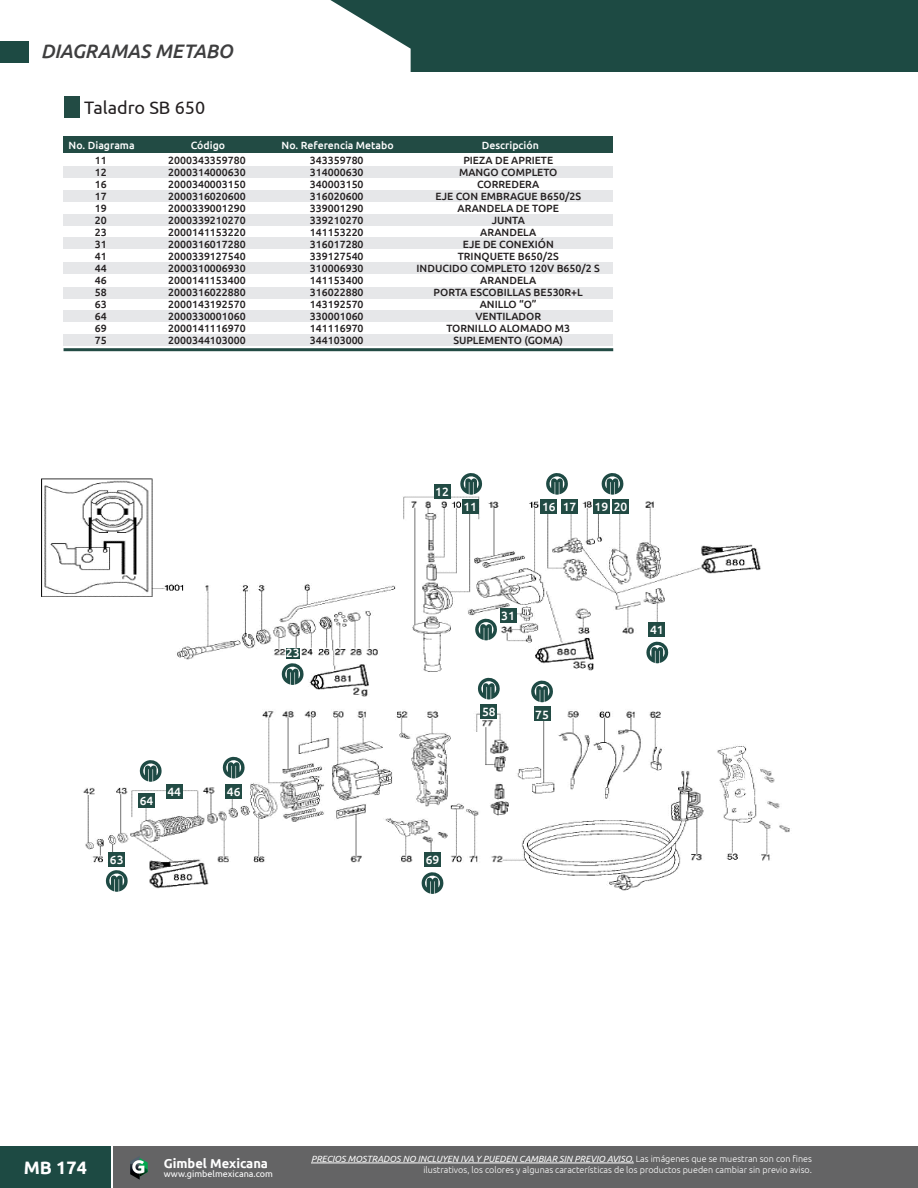
<style>
.page{position:relative;width:918px;height:1188px;background:#fff}
.page>*{position:absolute;margin:0;border:0;box-sizing:border-box;transform-origin:0 0}
.t1{font:italic 500 19.5px "Ubuntu";color:#3e3e3f}
.TÍTULOS_DE_PRODUCTOS{font:18px "Ubuntu";color:#231f20}
.t2{font:700 18px "Ubuntu";color:#fff}
.t3{font:700 12.9px "Ubuntu";color:#fff}
.COTAS{font:500 12px "Ubuntu";color:#fff}
.CODIGO{font:500 10.5px "Ubuntu";color:#231f20}
.ENCABEZADO_DE_TABLA{font:500 10.5px "Ubuntu";color:#fff}
.t4{font:300 9px/10.8px "Ubuntu";color:#fff;text-align:right}
.t5{font:9px "Ubuntu";color:#fff}
.s1{font-weight:400;font-style:italic}
</style>
<div class="page">
<div style="left:0;top:1146px;width:111px;height:42px;background:#1d4a43"></div>
<div style="left:113px;top:1146px;width:804px;height:42px;background:#646465"></div>
<svg style="left:130px;top:1156px;width:18px;height:24px"></svg>
<hr style="left:311px;top:1163px;width:323px;height:1px;background:#fff">
<div style="left:0;top:0;width:917px;height:72px;background:#1d4a43"></div>
<svg style="left:0;top:0;width:411px;height:72px;background:#eff2f1"></svg>
<div style="left:0;top:41px;width:28px;height:21px;background:#1d4a43"></div>
<img style="left:41px;top:478px;width:749px;height:413px">
<div style="left:462px;top:499px;width:16px;height:14px;background:#224b44"></div>
<div style="left:541px;top:499px;width:16px;height:14px;background:#224b44"></div>
<div style="left:561px;top:499px;width:17px;height:14px;background:#224b44"></div>
<div style="left:593px;top:499px;width:17px;height:14px;background:#224b44"></div>
<div style="left:613px;top:499px;width:16px;height:14px;background:#224b44"></div>
<div style="left:500px;top:608px;width:16px;height:15px;background:#224b44"></div>
<div style="left:649px;top:623px;width:16px;height:14px;background:#224b44"></div>
<div style="left:166px;top:784px;width:16px;height:15px;background:#224b44"></div>
<div style="left:226px;top:784px;width:16px;height:15px;background:#224b44"></div>
<div style="left:481px;top:705px;width:16px;height:14px;background:#224b44"></div>
<div style="left:109px;top:852px;width:16px;height:14px;background:#224b44"></div>
<div style="left:139px;top:794px;width:16px;height:14px;background:#224b44"></div>
<div style="left:424px;top:852px;width:17px;height:14px;background:#224b44"></div>
<div style="left:534px;top:707px;width:16px;height:14px;background:#224b44"></div>
<div style="left:286px;top:648px;width:13px;height:10px;background:#224b44"></div>
<div style="left:434px;top:484px;width:16px;height:14px;background:#224b44"></div>
<div style="left:64px;top:96px;width:16px;height:21px;background:#224b44"></div>
<div style="left:64px;top:136px;width:549px;height:17px;background:#224b44"></div>
<hr style="left:64px;top:348px;width:549px;height:3px;background:#224b44">
<div style="left:64px;top:166px;width:549px;height:12px;background:#e6e7e9"></div>
<div style="left:64px;top:214px;width:549px;height:12px;background:#e6e7e9"></div>
<div style="left:64px;top:287px;width:549px;height:12px;background:#e6e7e9"></div>
<div style="left:64px;top:262px;width:549px;height:12px;background:#e6e7e9"></div>
<div style="left:64px;top:190px;width:549px;height:12px;background:#e6e7e9"></div>
<div style="left:64px;top:237px;width:549px;height:12px;background:#e6e7e9"></div>
<div style="left:64px;top:334px;width:549px;height:12px;background:#e6e7e9"></div>
<div style="left:64px;top:310px;width:549px;height:12px;background:#e6e7e9"></div>
<svg style="left:459px;top:473px;width:24px;height:22px"></svg>
<svg style="left:545px;top:473px;width:24px;height:22px"></svg>
<svg style="left:600px;top:473px;width:25px;height:22px"></svg>
<svg style="left:645px;top:641px;width:24px;height:22px"></svg>
<svg style="left:474px;top:618px;width:24px;height:22px"></svg>
<svg style="left:477px;top:677px;width:24px;height:23px"></svg>
<svg style="left:530px;top:680px;width:24px;height:22px"></svg>
<svg style="left:280px;top:662px;width:25px;height:23px"></svg>
<svg style="left:138px;top:759px;width:25px;height:23px"></svg>
<svg style="left:104px;top:869px;width:25px;height:23px"></svg>
<svg style="left:221px;top:756px;width:25px;height:23px"></svg>
<svg style="left:420px;top:871px;width:25px;height:23px"></svg>
<h1 class="t1" style="left:41px;top:39px;width:193px">DIAGRAMAS METABO</h1>
<p class="TÍTULOS_DE_PRODUCTOS" style="left:84px;top:96px;width:123px">Taladro SB 650</p>
<p class="ENCABEZADO_DE_TABLA" style="left:69px;top:139px;width:68px">No. Diagrama</p>
<p class="ENCABEZADO_DE_TABLA" style="left:191px;top:139px;width:36px">Código</p>
<p class="ENCABEZADO_DE_TABLA" style="left:282px;top:139px;width:114px">No. Referencia Metabo</p>
<p class="ENCABEZADO_DE_TABLA" style="left:482px;top:139px;width:59px">Descripción</p>
<p class="CODIGO" style="left:95px;top:153px;width:13px">11</p>
<p class="CODIGO" style="left:95px;top:165px;width:13px">12</p>
<p class="CODIGO" style="left:95px;top:177px;width:13px">16</p>
<p class="CODIGO" style="left:95px;top:189px;width:13px">17</p>
<p class="CODIGO" style="left:95px;top:201px;width:13px">19</p>
<p class="CODIGO" style="left:95px;top:213px;width:13px">20</p>
<p class="CODIGO" style="left:95px;top:225px;width:13px">23</p>
<p class="CODIGO" style="left:95px;top:237px;width:13px">31</p>
<p class="CODIGO" style="left:95px;top:249px;width:13px">41</p>
<p class="CODIGO" style="left:95px;top:261px;width:13px">44</p>
<p class="CODIGO" style="left:95px;top:273px;width:13px">46</p>
<p class="CODIGO" style="left:95px;top:285px;width:13px">58</p>
<p class="CODIGO" style="left:95px;top:297px;width:13px">63</p>
<p class="CODIGO" style="left:95px;top:309px;width:13px">64</p>
<p class="CODIGO" style="left:95px;top:321px;width:13px">69</p>
<p class="CODIGO" style="left:95px;top:333px;width:13px">75</p>
<p class="CODIGO" style="left:168px;top:153px;width:79px">2000343359780</p>
<p class="CODIGO" style="left:168px;top:165px;width:79px">2000314000630</p>
<p class="CODIGO" style="left:168px;top:177px;width:79px">2000340003150</p>
<p class="CODIGO" style="left:168px;top:189px;width:79px">2000316020600</p>
<p class="CODIGO" style="left:168px;top:201px;width:79px">2000339001290</p>
<p class="CODIGO" style="left:168px;top:213px;width:79px">2000339210270</p>
<p class="CODIGO" style="left:168px;top:225px;width:79px">2000141153220</p>
<p class="CODIGO" style="left:168px;top:237px;width:79px">2000316017280</p>
<p class="CODIGO" style="left:168px;top:249px;width:79px">2000339127540</p>
<p class="CODIGO" style="left:168px;top:261px;width:79px">2000310006930</p>
<p class="CODIGO" style="left:168px;top:273px;width:79px">2000141153400</p>
<p class="CODIGO" style="left:168px;top:285px;width:79px">2000316022880</p>
<p class="CODIGO" style="left:168px;top:297px;width:79px">2000143192570</p>
<p class="CODIGO" style="left:168px;top:309px;width:79px">2000330001060</p>
<p class="CODIGO" style="left:168px;top:321px;width:79px">2000141116970</p>
<p class="CODIGO" style="left:168px;top:333px;width:79px">2000344103000</p>
<p class="CODIGO" style="left:310px;top:153px;width:55px">343359780</p>
<p class="CODIGO" style="left:310px;top:165px;width:55px">314000630</p>
<p class="CODIGO" style="left:310px;top:177px;width:55px">340003150</p>
<p class="CODIGO" style="left:310px;top:189px;width:55px">316020600</p>
<p class="CODIGO" style="left:310px;top:201px;width:55px">339001290</p>
<p class="CODIGO" style="left:310px;top:213px;width:55px">339210270</p>
<p class="CODIGO" style="left:310px;top:225px;width:55px">141153220</p>
<p class="CODIGO" style="left:310px;top:237px;width:55px">316017280</p>
<p class="CODIGO" style="left:310px;top:249px;width:55px">339127540</p>
<p class="CODIGO" style="left:310px;top:261px;width:55px">310006930</p>
<p class="CODIGO" style="left:310px;top:273px;width:55px">141153400</p>
<p class="CODIGO" style="left:310px;top:285px;width:55px">316022880</p>
<p class="CODIGO" style="left:310px;top:297px;width:55px">143192570</p>
<p class="CODIGO" style="left:310px;top:309px;width:55px">330001060</p>
<p class="CODIGO" style="left:310px;top:321px;width:55px">141116970</p>
<p class="CODIGO" style="left:310px;top:333px;width:55px">344103000</p>
<p class="CODIGO" style="left:463px;top:153px;width:91px">PIEZA DE APRIETE</p>
<p class="CODIGO" style="left:459px;top:165px;width:100px">MANGO COMPLETO</p>
<p class="CODIGO" style="left:477px;top:177px;width:64px">CORREDERA</p>
<p class="CODIGO" style="left:436px;top:189px;width:147px">EJE CON EMBRAGUE B650/2S</p>
<p class="CODIGO" style="left:458px;top:201px;width:103px">ARANDELA DE TOPE</p>
<p class="CODIGO" style="left:492px;top:213px;width:35px">JUNTA</p>
<p class="CODIGO" style="left:480px;top:225px;width:57px">ARANDELA</p>
<p class="CODIGO" style="left:463px;top:237px;width:93px">EJE DE CONEXIÓN</p>
<p class="CODIGO" style="left:458px;top:249px;width:102px">TRINQUETE B650/2S</p>
<p class="CODIGO" style="left:417px;top:261px;width:185px">INDUCIDO COMPLETO 120V B650/2 S</p>
<p class="CODIGO" style="left:480px;top:273px;width:57px">ARANDELA</p>
<p class="CODIGO" style="left:434px;top:285px;width:151px">PORTA ESCOBILLAS BE530R+L</p>
<p class="CODIGO" style="left:480px;top:297px;width:58px">ANILLO “O”</p>
<p class="CODIGO" style="left:475px;top:309px;width:67px">VENTILADOR</p>
<p class="CODIGO" style="left:446px;top:321px;width:125px">TORNILLO ALOMADO M3</p>
<p class="CODIGO" style="left:453px;top:333px;width:111px">SUPLEMENTO (GOMA)</p>
<p class="COTAS" style="left:286px;top:645px;width:15px">23</p>
<p class="COTAS" style="left:140px;top:793px;width:15px">64</p>
<p class="COTAS" style="left:167px;top:784px;width:15px">44</p>
<p class="COTAS" style="left:227px;top:784px;width:15px">46</p>
<p class="COTAS" style="left:110px;top:852px;width:15px">63</p>
<p class="COTAS" style="left:435px;top:484px;width:15px">12</p>
<p class="COTAS" style="left:463px;top:499px;width:15px">11</p>
<p class="COTAS" style="left:542px;top:499px;width:15px">16</p>
<p class="COTAS" style="left:563px;top:499px;width:15px">17</p>
<p class="COTAS" style="left:595px;top:499px;width:15px">19</p>
<p class="COTAS" style="left:614px;top:499px;width:15px">20</p>
<p class="COTAS" style="left:501px;top:608px;width:15px">31</p>
<p class="COTAS" style="left:482px;top:704px;width:15px">58</p>
<p class="COTAS" style="left:535px;top:707px;width:15px">75</p>
<p class="COTAS" style="left:650px;top:622px;width:15px">41</p>
<p class="COTAS" style="left:426px;top:852px;width:15px">69</p>
<h2 class="t2" style="left:24px;top:1157px;width:65px">MB 174</h2>
<p class="t3" style="left:164px;top:1155px;width:106px">Gimbel Mexicana</p>
<p class="t5" style="left:164px;top:1169px;width:111px">www.gimbelmexicana.com</p>
<p class="t4" style="left:311px;top:1153px;width:503px"><span class="s1">PRECIOS MOSTRADOS NO INCLUYEN IVA Y PUEDEN CAMBIAR SIN PREVIO AVISO.</span> Las imágenes que se muestran son con fines ilustrativos, los colores y algunas características de los productos pueden cambiar sin previo aviso.</p>
</div>
